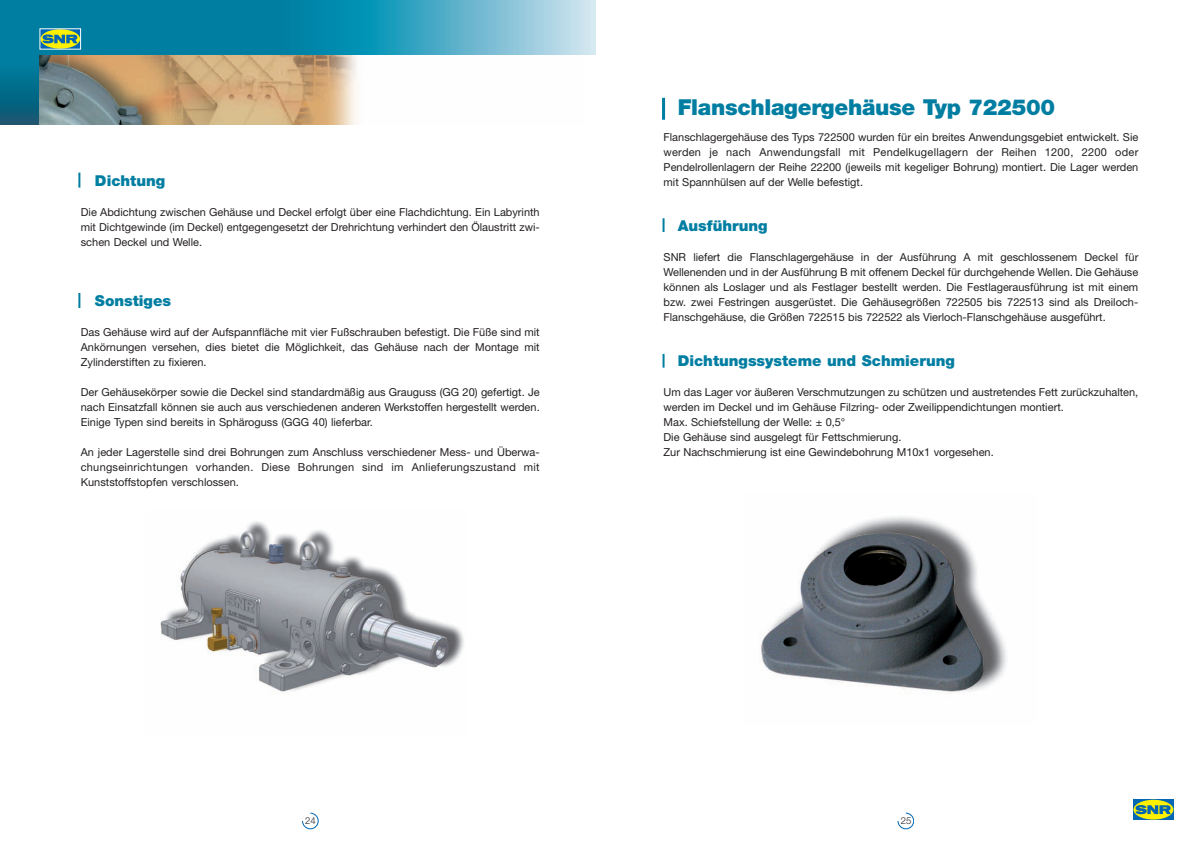
<style>
.page{position:relative;width:1191px;height:842px;background:#fff}
.page>*{position:absolute;margin:0;border:0;box-sizing:border-box;transform-origin:0 0}
.t1{font:900 22px "Helvetica Neue";letter-spacing:-.015em;color:#007ea2}
.t2{font:900 15px "Helvetica Neue";color:#007ea2}
.t3{font:11px/15px "Helvetica Neue";color:#231f20;text-align:justify}
.t4{font:300 9.5px "Helvetica Neue";color:#231f20}
</style>
<div class="page">
<svg style="left:1173px;top:799px;width:1px;height:21px"></svg>
<svg style="left:1133px;top:799px;width:40px;height:21px"></svg>
<div style="left:1133px;top:800px;width:40px;height:19px;background:#fff101;border-radius:50%"></div>
<svg style="left:1135px;top:805px;width:35px;height:9px"></svg>
<svg style="left:897px;top:813px;width:17px;height:16px"></svg>
<div style="left:0;top:0;width:294px;height:73px;background:#007ea2"></div>
<svg style="left:294px;top:0;width:301px;height:55px;background:#54afc9"></svg>
<svg style="left:0;top:64px;width:40px;height:61px;background:#096987"></svg>
<img style="left:40px;top:55px;width:318px;height:70px">
<div style="left:40px;top:29px;width:40px;height:20px;background:#0166b3"></div>
<svg style="left:40px;top:29px;width:40px;height:20px"></svg>
<svg style="left:43px;top:34px;width:35px;height:9px"></svg>
<svg style="left:302px;top:813px;width:16px;height:16px"></svg>
<svg style="left:78px;top:293px;width:2px;height:15px"></svg>
<svg style="left:78px;top:173px;width:2px;height:15px"></svg>
<img style="left:760px;top:516px;width:247px;height:178px">
<hr style="left:662px;top:98px;width:3px;height:22px;background:#007ea2">
<svg style="left:662px;top:218px;width:2px;height:14px"></svg>
<svg style="left:662px;top:354px;width:2px;height:14px"></svg>
<img style="left:160px;top:521px;width:304px;height:171px">
<h2 class="t2" style="left:95px;top:175px;width:72px">Dichtung</h2>
<p class="t3" style="left:81px;top:206px;width:460px">Die Abdichtung zwischen Gehäuse und Deckel erfolgt über eine Flachdichtung. Ein Labyrinth mit Dichtgewinde (im Deckel) entgegengesetzt der Drehrichtung verhindert den Ölaustritt zwi&shy;schen Deckel und Welle.</p>
<h2 class="t2" style="left:95px;top:295px;width:78px">Sonstiges</h2>
<p class="t3" style="left:81px;top:326px;width:460px">Das Gehäuse wird auf der Aufspannfläche mit vier Fußschrauben befestigt. Die Füße sind mit Ankörnungen versehen, dies bietet die Möglichkeit, das Gehäuse nach der Montage mit Zylinderstiften zu fixieren.</p>
<p class="t3" style="left:81px;top:386px;width:460px">Der Gehäusekörper sowie die Deckel sind standardmäßig aus Grauguss (GG 20) gefertigt. Je nach Einsatzfall können sie auch aus verschiedenen anderen Werkstoffen hergestellt werden.<br>Einige Typen sind bereits in Sphäroguss (GGG 40) lieferbar.</p>
<p class="t3" style="left:81px;top:446px;width:460px">An jeder Lagerstelle sind drei Bohrungen zum Anschluss verschiedener Mess- und Überwa&shy;chungseinrichtungen vorhanden. Diese Bohrungen sind im Anlieferungszustand mit Kunststoffstopfen verschlossen.</p>
<h1 class="t1" style="left:677px;top:99px;width:379px">Flanschlagergehäuse Typ 722500</h1>
<p class="t3" style="left:663px;top:131px;width:476px">Flanschlagergehäuse des Typs 722500 wurden für ein breites Anwendungsgebiet entwickelt. Sie werden je nach Anwendungsfall mit Pendelkugellagern der Reihen 1200, 2200 oder Pendelrollenlagern der Reihe 22200 (jeweils mit kegeliger Bohrung) montiert. Die Lager werden mit Spannhülsen auf der Welle befestigt.</p>
<h2 class="t2" style="left:677px;top:220px;width:91px">Ausführung</h2>
<p class="t3" style="left:663px;top:251px;width:476px">SNR liefert die Flanschlagergehäuse in der Ausführung A mit geschlossenem Deckel für Wellenenden und in der Ausführung B mit offenem Deckel für durchgehende Wellen. Die Gehäuse können als Loslager und als Festlager bestellt werden. Die Festlagerausführung ist mit einem bzw. zwei Festringen ausgerüstet. Die Gehäusegrößen 722505 bis 722513 sind als Dreiloch-Flanschgehäuse, die Größen 722515 bis 722522 als Vierloch-Flanschgehäuse ausgeführt.</p>
<h2 class="t2" style="left:677px;top:355px;width:279px">Dichtungssysteme und Schmierung</h2>
<p class="t3" style="left:663px;top:386px;width:476px;text-align:left">Um das Lager vor äußeren Verschmutzungen zu schützen und austretendes Fett zurückzuhalten, werden im Deckel und im Gehäuse Filzring- oder Zweilippendichtungen montiert.<br>Max. Schiefstellung der Welle: ± 0,5°<br>Die Gehäuse sind ausgelegt für Fettschmierung.<br>Zur Nachschmierung ist eine Gewindebohrung M10x1 vorgesehen.</p>
<p class="t4" style="left:305px;top:815px;width:12px">24</p>
<p class="t4" style="left:900px;top:815px;width:12px">25</p>
</div>
